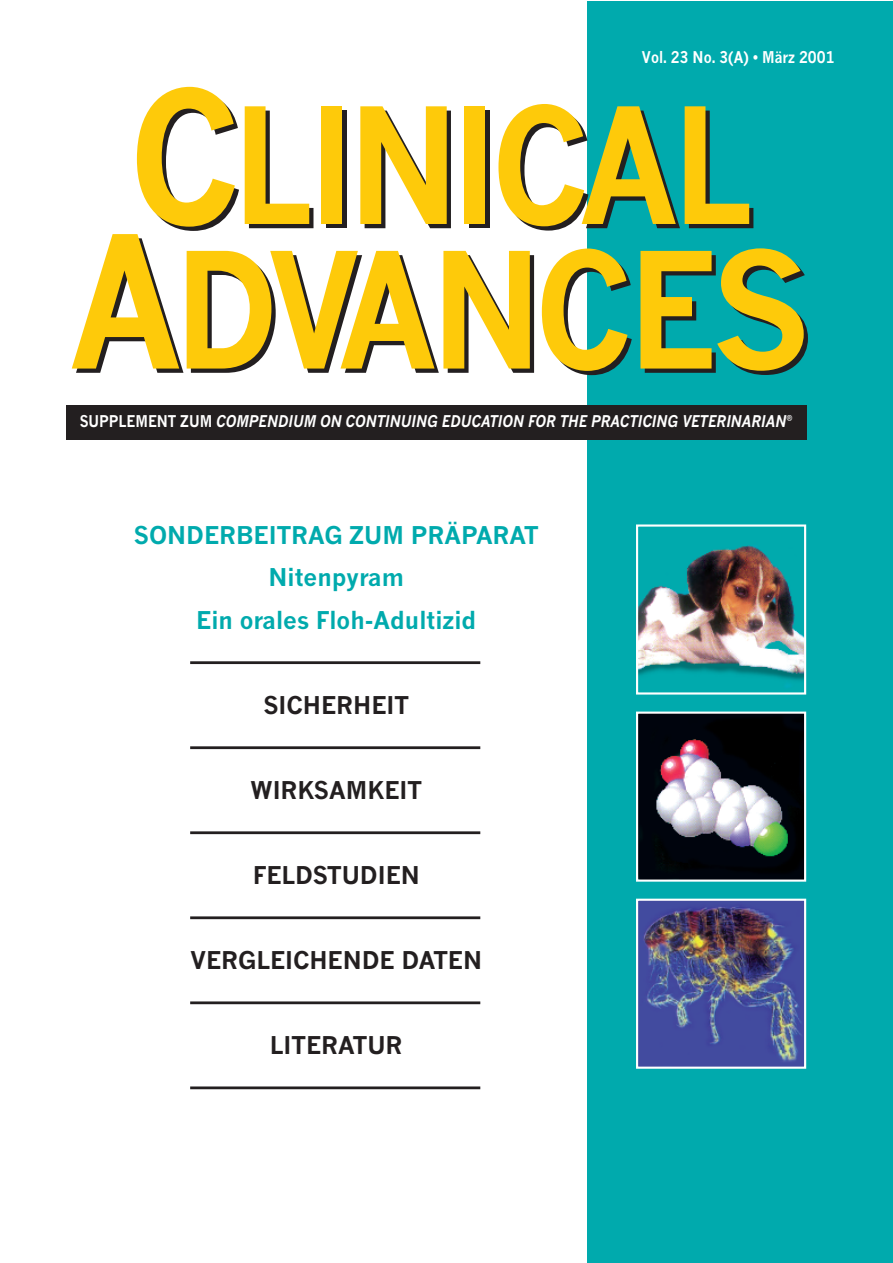
<style>
.page{position:relative;width:893px;height:1263px;background:#fff}
.page>*{position:absolute;margin:0;border:0;box-sizing:border-box;transform-origin:0 0}
.t1{font:700 157.5px/144.6px "News Gothic";letter-spacing:-.055em;color:#feca0a;text-align:center;scale:.9 1}
.t2{font:700 24px "News Gothic";color:#231f20}
.t3{font:700 24px/42.5px "News Gothic";color:#00aaad;text-align:center}
.t4{font:italic 700 15.9px "News Gothic";color:#fff;scale:.88 1}
.t5{font:700 15.9px "News Gothic";color:#fff;scale:.88 1}
.s1{font-size:180px}
.s2{font-style:normal}
</style>
<div class="page">
<div style="left:587px;top:2px;width:305px;height:1261px;background:#00aaad"></div>
<div style="left:66px;top:405px;width:740px;height:34px;background:#231f20"></div>
<hr style="left:190px;top:916px;width:290px;height:3px;background:#231f20">
<hr style="left:190px;top:831px;width:290px;height:3px;background:#231f20">
<hr style="left:190px;top:746px;width:290px;height:3px;background:#231f20">
<hr style="left:190px;top:661px;width:290px;height:3px;background:#231f20">
<hr style="left:190px;top:1001px;width:290px;height:3px;background:#231f20">
<hr style="left:190px;top:1086px;width:290px;height:3px;background:#231f20">
<img style="left:639px;top:545px;width:164px;height:142px">
<div style="left:636px;top:524px;width:170px;height:171px;border:2px solid #fff"></div>
<img style="left:639px;top:715px;width:164px;height:164px">
<div style="left:636px;top:712px;width:170px;height:170px;border:2px solid #fff"></div>
<img style="left:639px;top:902px;width:164px;height:164px">
<div style="left:636px;top:899px;width:170px;height:170px;border:2px solid #fff"></div>
<p class="t5" style="left:642px;top:50px;width:220px">Vol. 23 No. 3(A) • März 2001</p>
<h1 class="t1" style="left:69px;top:107px;width:825px"><span class="s1">C</span>LINICAL<br><span class="s1">A</span>DVANCES</h1>
<p class="t4" style="left:80px;top:414px;width:811px"><span class="s2">SUPPLEMENT ZUM</span> COMPENDIUM ON CONTINUING EDUCATION FOR THE PRACTICING VETERINARIAN<sup>®</sup></p>
<h2 class="t3" style="left:134px;top:516px;width:406px">SONDERBEITRAG ZUM PRÄPARAT<br>Nitenpyram<br>Ein orales Floh-Adultizid</h2>
<h2 class="t2" style="left:263px;top:695px;width:147px">SICHERHEIT</h2>
<h2 class="t2" style="left:250px;top:780px;width:173px">WIRKSAMKEIT</h2>
<h2 class="t2" style="left:253px;top:865px;width:169px">FELDSTUDIEN</h2>
<h2 class="t2" style="left:190px;top:950px;width:293px">VERGLEICHENDE DATEN</h2>
<h2 class="t2" style="left:270px;top:1035px;width:134px">LITERATUR</h2>
</div>
